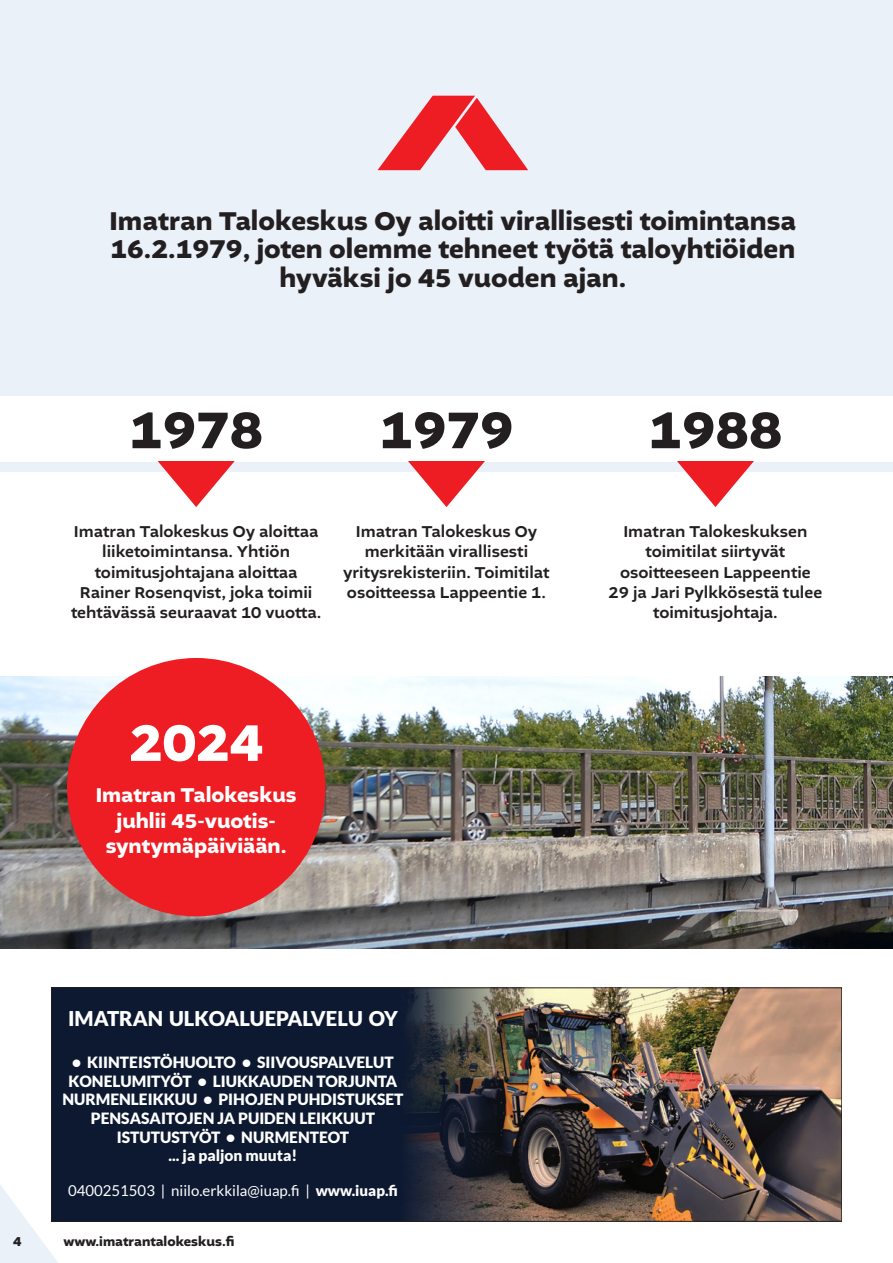
<style>
.page{position:relative;width:893px;height:1263px;background:#fff}
.page>*{position:absolute;margin:0;border:0;box-sizing:border-box;transform-origin:0 0}
.inkku{font:700 54px "Altivo";color:#231f20}
.inkku-2{font:700 54px "Altivo";color:#fff}
.inkku-3{font:700 27px/28.5px "Altivo";color:#231f20}
.inkku-4{font:700 21px/25.5px "Altivo";color:#fff;text-align:center}
.t1{font:900 20.4px "Lato";color:#fff}
.t2{font:500 16.5px/20.2px "Altivo";color:#231f20;text-align:center}
.t3{font:900 15.6px/18.6px "Lato";color:#fff;text-align:center}
.t4{font:15px "Lato";color:#fff}
.t5{font:700 13.5px "Altivo";color:#231f20}
.s1{font-weight:900}
</style>
<div class="page">
<svg style="left:0;top:1185px;width:99px;height:78px"></svg>
<div style="left:0;top:0;width:893px;height:948px;background:#eaf1f9"></div>
<div style="left:0;top:472px;width:893px;height:234px;background:#fff"></div>
<div style="left:0;top:396px;width:893px;height:66px;background:#fff"></div>
<svg style="left:158px;top:461px;width:77px;height:46px"></svg>
<svg style="left:408px;top:461px;width:77px;height:46px"></svg>
<svg style="left:677px;top:461px;width:77px;height:46px"></svg>
<img style="left:0;top:676px;width:893px;height:272px">
<img style="left:535px;top:990px;width:305px;height:229px">
<svg style="left:53px;top:990px;width:482px;height:229px;background:#192234"></svg>
<div style="left:51px;top:988px;width:791px;height:233px;border:1px solid #231f20"></div>
<svg style="left:378px;top:96px;width:150px;height:74px"></svg>
<div style="left:67px;top:658px;width:258px;height:258px;background:#ee1d23;border-radius:50%"></div>
<p class="inkku-3" style="left:110px;top:207px;width:688px">Imatran Talokeskus Oy aloitti virallisesti toimintansa<br>16.2.1979, joten olemme tehneet työtä taloyhtiöiden</p>
<p class="inkku-3" style="left:280px;top:264px;width:348px">hyväksi jo 45 vuoden ajan.</p>
<p class="inkku" style="left:129px;top:395px;width:135px">1978</p>
<p class="inkku" style="left:379px;top:395px;width:135px">1979</p>
<p class="t2" style="left:71px;top:522px;width:252px">Imatran Talokeskus Oy aloittaa liiketoimintansa. Yhtiön toimitusjohtajana aloittaa<br>Rainer Rosenqvist, joka toimii tehtävässä seuraavat 10 vuotta.</p>
<p class="t2" style="left:343px;top:522px;width:208px">Imatran Talokeskus Oy merkitään virallisesti yritysrekisteriin. Toimitilat osoitteessa Lappeentie 1.</p>
<p class="inkku-2" style="left:129px;top:707px;width:135px">2024</p>
<p class="inkku-4" style="left:96px;top:783px;width:202px">Imatran Talokeskus juhlii 45-vuotis-</p>
<p class="inkku-4" style="left:106px;top:834px;width:182px">syntymäpäiviään.</p>
<p class="inkku" style="left:648px;top:395px;width:135px">1988</p>
<p class="t2" style="left:609px;top:522px;width:215px">Imatran Talokeskuksen toimitilat siirtyvät osoitteeseen Lappeentie<br>29 ja Jari Pylkkösestä tulee toimitusjohtaja.</p>
<p class="t1" style="left:68px;top:1006px;width:331px">IMATRAN ULKOALUEPALVELU OY</p>
<p class="t3" style="left:62px;top:1052px;width:343px">• KIINTEISTÖHUOLTO • SIIVOUSPALVELUT<br>KONELUMITYÖT • LIUKKAUDEN TORJUNTA<br>NURMENLEIKKUU • PIHOJEN PUHDISTUKSET<br>PENSASAITOJEN JA PUIDEN LEIKKUUT<br>ISTUTUSTYÖT • NURMENTEOT<br>... ja paljon muuta!</p>
<p class="t4" style="left:68px;top:1182px;width:331px">0400251503 | niilo.erkkila@iuap.fi | <span class="s1">www.iuap.fi</span></p>
<p class="t5" style="left:13px;top:1232px;width:10px">4</p>
<p class="t5" style="left:63px;top:1232px;width:173px">www.imatrantalokeskus.fi</p>
</div>
